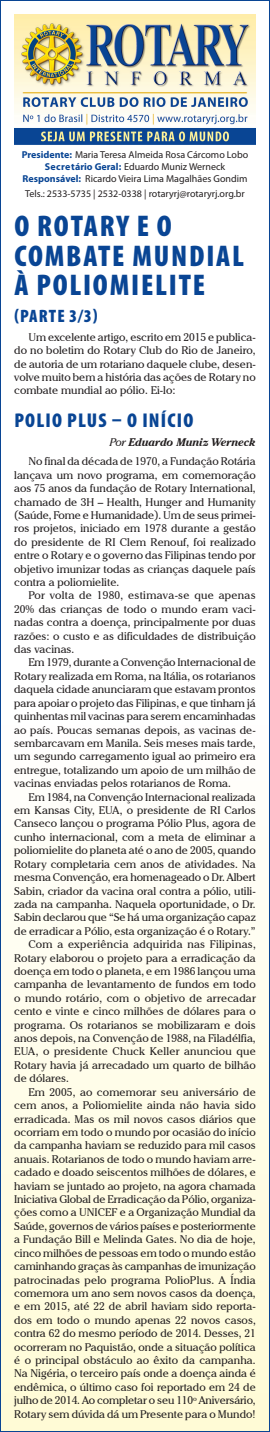
<style>
.page{position:relative;width:270px;height:1432px;background:#fff}
.page>*{position:absolute;margin:0;border:0;box-sizing:border-box;transform-origin:0 0}
.t1{font:900 condensed 30px/29.2px "Myriad Pro";letter-spacing:.06em;color:#094594}
.t2{font:900 condensed 20px "Myriad Pro";letter-spacing:.06em;color:#094594}
.t3{font:900 condensed 18px "Myriad Pro";letter-spacing:.06em;color:#094594}
.t4{font:11px/13.4px "Cheltenham IT Cby BT";color:#231f20;text-align:justify}
.t5{font:11px "Cheltenham IT Cby BT";letter-spacing:.02em;color:#231f20}
.t6{font:10px/12px "Myriad Pro";color:#231f20;text-align:center}
.s1{font-weight:700;color:#094594}
.s2{font-style:italic}
.s3{font-weight:700;font-style:italic}
</style>
<div class="page">
<div style="left:0;top:1px;width:269px;height:1430px;background:linear-gradient(to bottom,#fff,#fffce0)"></div>
<img style="left:14px;top:14px;width:241px;height:135px">
<p class="t6" style="left:22px;top:149px;width:227px"><span class="s1">Presidente:</span> Maria Teresa Almeida Rosa Cárcomo Lobo<br><span class="s1">Secretário Geral:</span> Eduardo Muniz Werneck<br><span class="s1">Responsável:</span> Ricardo Vieira Lima Magalhães Gondim</p>
<p class="t6" style="left:25px;top:187px;width:221px">Tels.: 2533-5735 | 2532-0338 | rotaryrj@rotaryrj.org.br</p>
<h1 class="t1" style="left:14px;top:212px;width:230px">O ROTARY E O<br>COMBATE MUNDIAL<br>À POLIOMIELITE</h1>
<h3 class="t3" style="left:14px;top:305px;width:84px">(PARTE 3/3)</h3>
<p class="t4" style="left:14px;top:330px;width:243px;text-indent:14px">Um excelente artigo, escrito em 2015 e publica&shy;do no boletim do Rotary Club do Rio de Janeiro, de autoria de um rotariano daquele clube, desen&shy;volve muito bem a história das ações de Rotary no combate mundial ao pólio. Ei-lo:</p>
<h2 class="t2" style="left:14px;top:409px;width:180px">POLIO PLUS – O INÍCIO</h2>
<p class="t4" style="left:28px;top:432px;width:228px;line-height:19.1px;text-align:right"><span class="s2">Por</span> <span class="s3">Eduardo Muniz Werneck<br></span>No final da década de 1970, a Fundação Rotária</p>
<p class="t4" style="left:14px;top:468px;width:243px">lançava um novo programa, em comemoração aos 75 anos da fundação de Rotary International, chamado de 3H – Health, Hunger and Humanity (Saúde, Fome e Humanidade). Um de seus primei&shy;ros projetos, iniciado em 1978 durante a gestão do presidente de RI Clem Renouf, foi realizado entre o Rotary e o governo das Filipinas tendo por objetivo imunizar todas as crianças daquele país contra a poliomielite.</p>
<p class="t4" style="left:14px;top:588px;width:243px;text-indent:14px">Por volta de 1980, estimava-se que apenas 20% das crianças de todo o mundo eram vaci&shy;nadas contra a doença, principalmente por duas razões: o custo e as dificuldades de distribuição das vacinas.</p>
<p class="t4" style="left:14px;top:656px;width:243px;text-indent:14px">Em 1979, durante a Convenção Internacional de Rotary realizada em Roma, na Itália, os rotarianos daquela cidade anunciaram que estavam prontos para apoiar o projeto das Filipinas, e que tinham já quinhentas mil vacinas para serem encaminhadas ao país. Poucas semanas depois, as vacinas de&shy;sembarcavam em Manila. Seis meses mais tarde, um segundo carregamento igual ao primeiro era entregue, totalizando um apoio de um milhão de vacinas enviadas pelos rotarianos de Roma.</p>
<p class="t4" style="left:28px;top:790px;width:228px">Em 1984, na Convenção Internacional realizada</p>
<p class="t4" style="left:14px;top:803px;width:242px">em Kansas City, EUA, o presidente de RI Carlos</p>
<p class="t4" style="left:14px;top:816px;width:242px">Canseco lançou o programa Pólio Plus, agora de</p>
<p class="t4" style="left:14px;top:830px;width:242px">cunho internacional, com a meta de eliminar a</p>
<p class="t4" style="left:14px;top:843px;width:242px">poliomielite do planeta até o ano de 2005, quando</p>
<p class="t4" style="left:14px;top:857px;width:243px">Rotary completaria cem anos de atividades. Na</p>
<p class="t4" style="left:14px;top:870px;width:243px">mesma Convenção, era homenageado o Dr. Albert</p>
<p class="t4" style="left:14px;top:883px;width:242px">Sabin, criador da vacina oral contra a pólio, utili-</p>
<p class="t4" style="left:14px;top:897px;width:243px">zada na campanha. Naquela oportunidade, o Dr.</p>
<p class="t4" style="left:14px;top:910px;width:242px">Sabin declarou que “Se há uma organização capaz</p>
<p class="t4" style="left:14px;top:924px;width:243px">de erradicar a Pólio, esta organização é o Rotary.”</p>
<p class="t5" style="left:28px;top:937px;width:228px">Com a experiência adquirida nas Filipinas,</p>
<p class="t4" style="left:14px;top:951px;width:243px">Rotary elaborou o projeto para a erradicação da</p>
<p class="t4" style="left:14px;top:964px;width:243px">doença em todo o planeta, e em 1986 lançou uma</p>
<p class="t4" style="left:14px;top:977px;width:242px">campanha de levantamento de fundos em todo</p>
<p class="t4" style="left:14px;top:991px;width:243px">o mundo rotário, com o objetivo de arrecadar</p>
<p class="t4" style="left:14px;top:1004px;width:243px">cento e vinte e cinco milhões de dólares para o</p>
<p class="t4" style="left:14px;top:1018px;width:242px">programa. Os rotarianos se mobilizaram e dois</p>
<p class="t4" style="left:14px;top:1031px;width:243px">anos depois, na Convenção de 1988, na Filadélfia,</p>
<p class="t4" style="left:14px;top:1044px;width:243px">EUA, o presidente Chuck Keller anunciou que</p>
<p class="t4" style="left:14px;top:1058px;width:243px">Rotary havia já arrecadado um quarto de bilhão</p>
<p class="t4" style="left:14px;top:1071px;width:56px">de dólares.</p>
<p class="t4" style="left:28px;top:1085px;width:228px">Em 2005, ao comemorar seu aniversário de</p>
<p class="t4" style="left:14px;top:1098px;width:242px">cem anos, a Poliomielite ainda não havia sido</p>
<p class="t4" style="left:14px;top:1111px;width:243px">erradicada. Mas os mil novos casos diários que</p>
<p class="t4" style="left:14px;top:1125px;width:243px">ocorriam em todo o mundo por ocasião do início</p>
<p class="t4" style="left:14px;top:1138px;width:243px">da campanha haviam se reduzido para mil casos</p>
<p class="t4" style="left:14px;top:1152px;width:243px">anuais. Rotarianos de todo o mundo haviam arre-</p>
<p class="t4" style="left:14px;top:1165px;width:243px">cadado e doado seiscentos milhões de dólares, e</p>
<p class="t4" style="left:14px;top:1178px;width:242px">haviam se juntado ao projeto, na agora chamada</p>
<p class="t4" style="left:14px;top:1192px;width:243px">Iniciativa Global de Erradicação da Pólio, organiza-</p>
<p class="t4" style="left:14px;top:1205px;width:243px">ções como a UNICEF e a Organização Mundial da</p>
<p class="t4" style="left:14px;top:1219px;width:242px">Saúde, governos de vários países e posteriormente</p>
<p class="t4" style="left:14px;top:1232px;width:243px">a Fundação Bill e Melinda Gates. No dia de hoje,</p>
<p class="t4" style="left:14px;top:1245px;width:242px">cinco milhões de pessoas em todo o mundo estão</p>
<p class="t4" style="left:14px;top:1259px;width:242px">caminhando graças às campanhas de imunização</p>
<p class="t4" style="left:14px;top:1272px;width:243px">patrocinadas pelo programa PolioPlus. A Índia</p>
<p class="t4" style="left:14px;top:1286px;width:243px">comemora um ano sem novos casos da doença,</p>
<p class="t4" style="left:14px;top:1299px;width:243px">e em 2015, até 22 de abril haviam sido reporta-</p>
<p class="t4" style="left:14px;top:1313px;width:243px">dos em todo o mundo apenas 22 novos casos,</p>
<p class="t4" style="left:14px;top:1326px;width:242px">contra 62 do mesmo período de 2014. Desses, 21</p>
<p class="t4" style="left:14px;top:1339px;width:243px">ocorreram no Paquistão, onde a situação política</p>
<p class="t4" style="left:14px;top:1353px;width:242px">é o principal obstáculo ao êxito da campanha.</p>
<p class="t4" style="left:14px;top:1366px;width:242px">Na Nigéria, o terceiro país onde a doença ainda é</p>
<p class="t4" style="left:14px;top:1380px;width:243px">endêmica, o último caso foi reportado em 24 de</p>
<p class="t4" style="left:14px;top:1393px;width:243px">julho de 2014. Ao completar o seu 110<sup>o</sup> Aniversário,</p>
<p class="t4" style="left:14px;top:1407px;width:242px">Rotary sem dúvida dá um Presente para o Mundo!</p>
</div>
